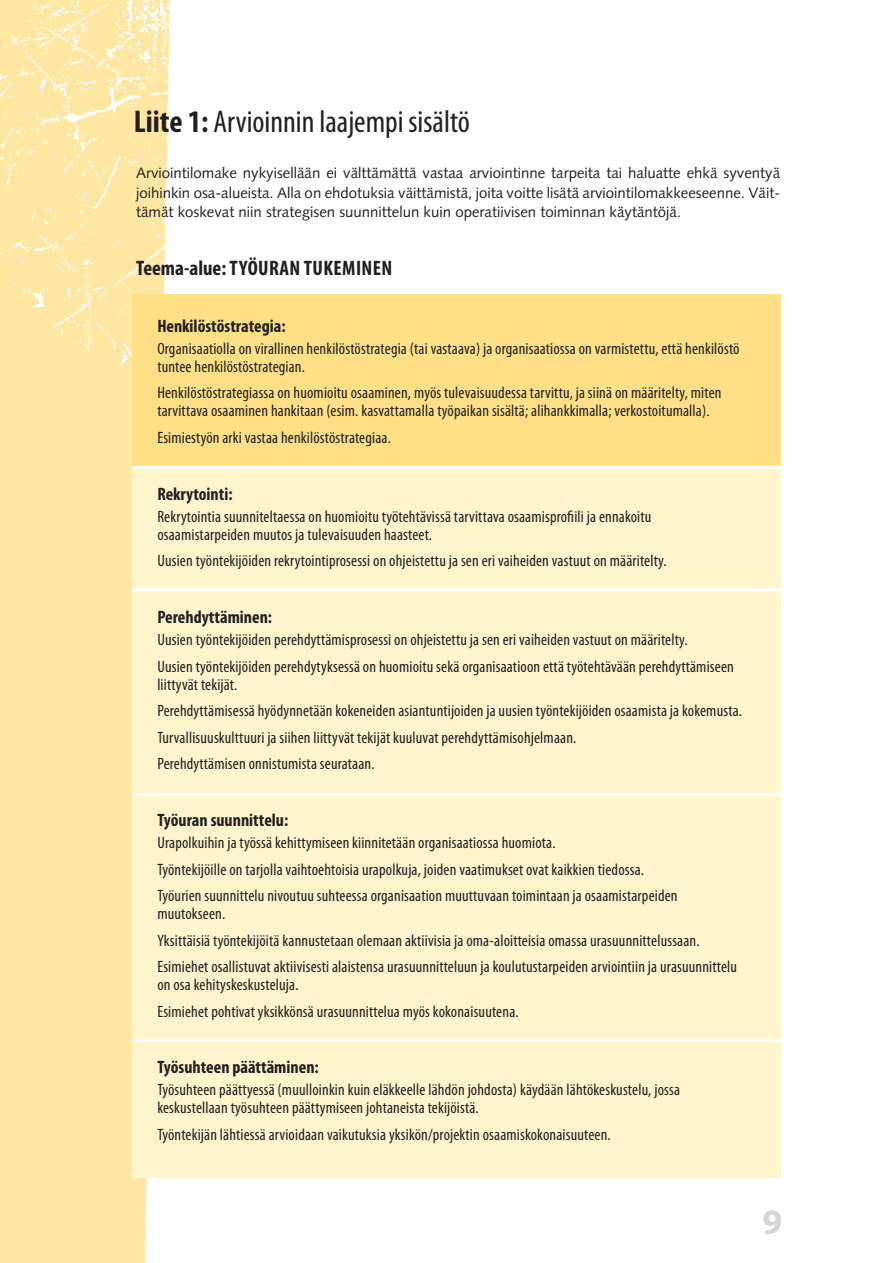
<style>
.page{position:relative;width:893px;height:1263px;background:#fff}
.page>*{position:absolute;margin:0;border:0;box-sizing:border-box;transform-origin:0 0}
.t1{font:700 36px "Myriad Pro";color:#d4d5d7}
.o11{font:condensed 31.5px "Myriad Pro";color:#231f20}
.o3{font:700 condensed 21px "Myriad Pro";letter-spacing:.02em;color:#231f20}
.O6{font:700 condensed 18px "Myriad Pro";color:#231f20}
.TAUL2{font:condensed 16.5px/18px "Myriad Pro";letter-spacing:.01em;color:#231f20}
.t1-2{font:15px/19.5px "Syntax";color:#231f20;text-align:justify}
.s1{font-weight:700}
</style>
<div class="page">
<div style="left:0;top:377px;width:147px;height:886px;background:#ffe6a1"></div>
<img style="left:0;top:0;width:170px;height:377px">
<div style="left:132px;top:298px;width:648px;height:880px;background:#fef5cd"></div>
<div style="left:132px;top:294px;width:648px;height:172px;background:#ffe086"></div>
<hr style="left:132px;top:588px;width:667px;height:3px;background:#fff">
<hr style="left:132px;top:793px;width:667px;height:3px;background:#fff">
<hr style="left:132px;top:1039px;width:667px;height:3px;background:#fff">
<hr style="left:132px;top:466px;width:667px;height:3px;background:#fff">
<p class="o11" style="left:134px;top:102px;width:337px"><span class="s1">Liite 1:</span> Arvioinnin laajempi sisältö</p>
<p class="t1-2" style="left:136px;top:163px;width:646px">Arviointilomake nykyisellään ei välttämättä vastaa arviointinne tarpeita tai haluatte ehkä syventyä joihinkin osa-alueista. Alla on ehdotuksia väittämistä, joita voitte lisätä arviointilomakkeeseenne. Väit&shy;tämät koskevat niin strategisen suunnittelun kuin operatiivisen toiminnan käytäntöjä.</p>
<p class="o3" style="left:136px;top:255px;width:258px">Teema-alue: TYÖURAN TUKEMINEN</p>
<p class="O6" style="left:157px;top:314px;width:130px">Henkilöstöstrategia:</p>
<p class="TAUL2" style="left:157px;top:339px;width:584px">Organisaatiolla on virallinen henkilöstöstrategia (tai vastaava) ja organisaatiossa on varmistettu, että henkilöstö tuntee henkilöstöstrategian.</p>
<p class="TAUL2" style="left:157px;top:384px;width:566px">Henkilöstöstrategiassa on huomioitu osaaminen, myös tulevaisuudessa tarvittu, ja siinä on määritelty, miten tarvittava osaaminen hankitaan (esim. kasvattamalla työpaikan sisältä; alihankkimalla; verkostoitumalla).</p>
<p class="TAUL2" style="left:157px;top:428px;width:235px">Esimiestyön arki vastaa henkilöstöstrategiaa.</p>
<p class="O6" style="left:157px;top:482px;width:77px">Rekrytointi:</p>
<p class="TAUL2" style="left:157px;top:507px;width:496px">Rekrytointia suunniteltaessa on huomioitu työtehtävissä tarvittava osaamisprofiili ja ennakoitu osaamistarpeiden muutos ja tulevaisuuden haasteet.</p>
<p class="TAUL2" style="left:157px;top:552px;width:511px">Uusien työntekijöiden rekrytointiprosessi on ohjeistettu ja sen eri vaiheiden vastuut on määritelty.</p>
<p class="O6" style="left:157px;top:606px;width:116px">Perehdyttäminen:</p>
<p class="TAUL2" style="left:157px;top:630px;width:532px">Uusien työntekijöiden perehdyttämisprosessi on ohjeistettu ja sen eri vaiheiden vastuut on määritelty.</p>
<p class="TAUL2" style="left:157px;top:657px;width:578px">Uusien työntekijöiden perehdytyksessä on huomioitu sekä organisaatioon että työtehtävään perehdyttämiseen liittyvät tekijät.</p>
<p class="TAUL2" style="left:157px;top:701px;width:586px">Perehdyttämisessä hyödynnetään kokeneiden asiantuntijoiden ja uusien työntekijöiden osaamista ja kokemusta.</p>
<p class="TAUL2" style="left:157px;top:728px;width:421px">Turvallisuuskulttuuri ja siihen liittyvät tekijät kuuluvat perehdyttämisohjelmaan.</p>
<p class="TAUL2" style="left:157px;top:754px;width:219px">Perehdyttämisen onnistumista seurataan.</p>
<p class="O6" style="left:157px;top:808px;width:132px">Työuran suunnittelu:</p>
<p class="TAUL2" style="left:157px;top:833px;width:400px">Urapolkuihin ja työssä kehittymiseen kiinnitetään organisaatiossa huomiota.</p>
<p class="TAUL2" style="left:157px;top:860px;width:488px">Työntekijöille on tarjolla vaihtoehtoisia urapolkuja, joiden vaatimukset ovat kaikkien tiedossa.</p>
<p class="TAUL2" style="left:157px;top:886px;width:522px">Työurien suunnittelu nivoutuu suhteessa organisaation muuttuvaan toimintaan ja osaamistarpeiden muutokseen.</p>
<p class="TAUL2" style="left:157px;top:931px;width:544px">Yksittäisiä työntekijöitä kannustetaan olemaan aktiivisia ja oma-aloitteisia omassa urasuunnittelussaan.</p>
<p class="TAUL2" style="left:157px;top:957px;width:581px">Esimiehet osallistuvat aktiivisesti alaistensa urasuunnitteluun ja koulutustarpeiden arviointiin ja urasuunnittelu on osa kehityskeskusteluja.</p>
<p class="TAUL2" style="left:157px;top:1002px;width:363px">Esimiehet pohtivat yksikkönsä urasuunnittelua myös kokonaisuutena.</p>
<p class="O6" style="left:157px;top:1056px;width:163px">Työsuhteen päättäminen:</p>
<p class="TAUL2" style="left:157px;top:1081px;width:524px">Työsuhteen päättyessä (muulloinkin kuin eläkkeelle lähdön johdosta) käydään lähtökeskustelu, jossa keskustellaan työsuhteen päättymiseen johtaneista tekijöistä.</p>
<p class="TAUL2" style="left:157px;top:1125px;width:455px">Työntekijän lähtiessä arvioidaan vaikutuksia yksikön/projektin osaamiskokonaisuuteen.</p>
<h1 class="t1" style="left:762px;top:1198px;width:21px">9</h1>
</div>
